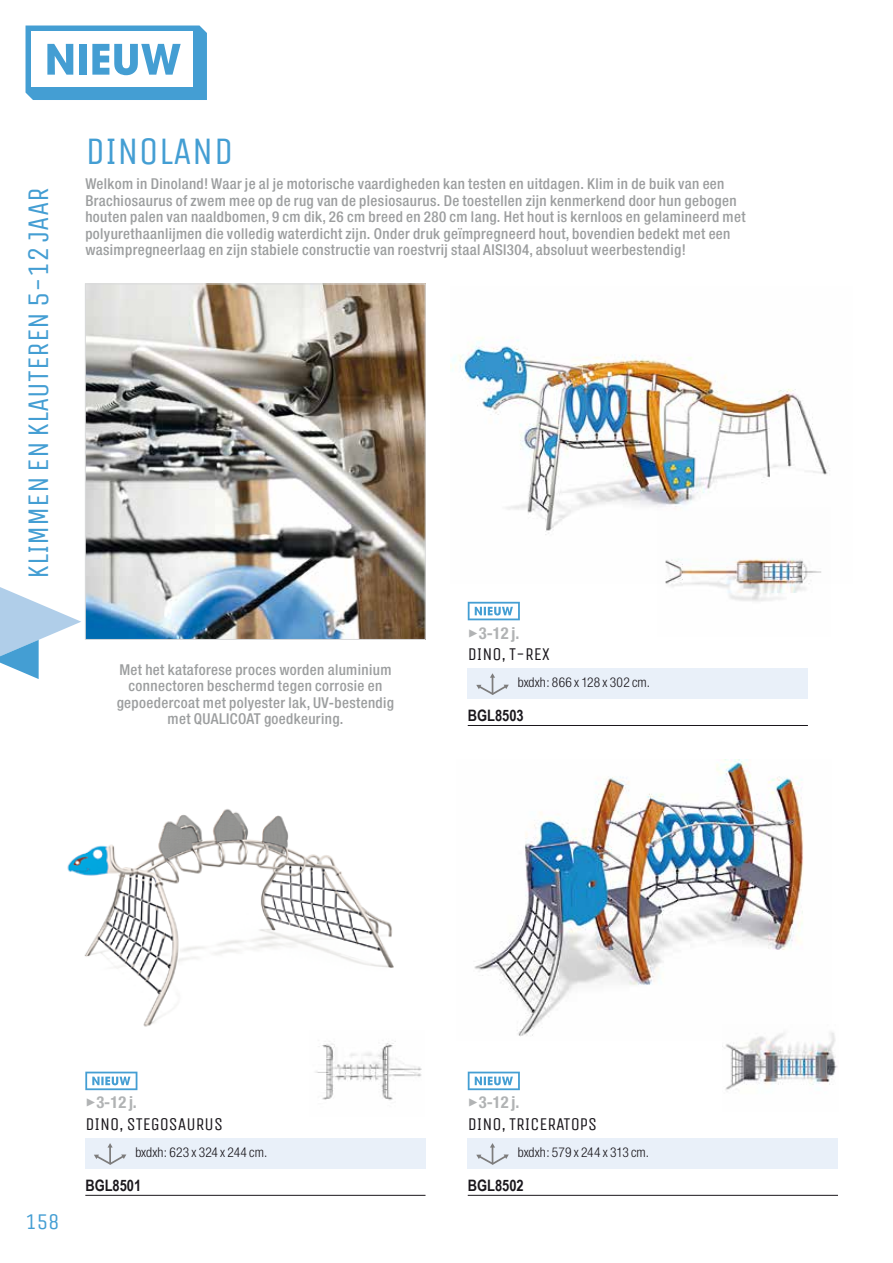
<style>
.page{position:relative;width:893px;height:1263px;background:#fff}
.page>*{position:absolute;margin:0;border:0;box-sizing:border-box;transform-origin:0 0}
.t1{font:39px "Unica One";color:#449ed3}
.t2{font:30px "Unica One";color:#449ed3}
.t3{font:22.5px "Unica One";color:#449ed3}
.t4{font:18px "Unica One";color:#1a171c}
.t5{font:700 condensed 16.5px "Helvetica Neue";color:#b1b3b4}
.t6{font:700 15.75px "Arial Narrow";color:#1a171c}
.t7{font:500 condensed 15px/16.5px "Helvetica Neue";letter-spacing:.025em;color:#9c9e9f}
.t8{font:300 condensed 13.5px "Helvetica Neue";letter-spacing:.005em;color:#1a171c}
</style>
<div class="page">
<svg style="left:0;top:587px;width:81px;height:92px"></svg>
<img style="left:87px;top:286px;width:337px;height:352px">
<div style="left:85px;top:284px;width:341px;height:356px;border:1px solid #d9dadb"></div>
<img style="left:665px;top:583px;width:145px;height:19px">
<img style="left:315px;top:1057px;width:107px;height:44px">
<img style="left:725px;top:1032px;width:113px;height:58px">
<img style="left:451px;top:337px;width:378px;height:246px">
<img style="left:67px;top:809px;width:329px;height:248px">
<img style="left:474px;top:759px;width:357px;height:281px">
<div style="left:468px;top:1138px;width:370px;height:30px;background:#e9f0f9"></div>
<hr style="left:468px;top:1195px;width:370px;height:1px;background:#1a171c">
<svg style="left:468px;top:1072px;width:52px;height:18px"></svg>
<svg style="left:476px;top:1143px;width:33px;height:22px"></svg>
<div style="left:468px;top:668px;width:340px;height:31px;background:#e9f0f9"></div>
<hr style="left:468px;top:725px;width:340px;height:1px;background:#1a171c">
<svg style="left:468px;top:602px;width:52px;height:18px"></svg>
<svg style="left:476px;top:673px;width:33px;height:22px"></svg>
<div style="left:85px;top:1138px;width:340px;height:30px;background:#e9f0f9"></div>
<hr style="left:85px;top:1195px;width:340px;height:1px;background:#1a171c">
<svg style="left:85px;top:1072px;width:52px;height:18px"></svg>
<svg style="left:94px;top:1143px;width:32px;height:22px"></svg>
<svg style="left:26px;top:26px;width:181px;height:74px"></svg>
<h2 class="t2" style="left:21px;top:579px;width:393px;rotate:-90deg">KLIMMEN EN KLAUTEREN 5-12 JAAR</h2>
<h1 class="t1" style="left:85px;top:129px;width:150px">DINOLAND</h1>
<p class="t7" style="left:85px;top:176px;width:662px">Welkom in Dinoland! Waar je al je motorische vaardigheden kan testen en uitdagen. Klim in de buik van een Brachiosaurus of zwem mee op de rug van de plesiosaurus. De toestellen zijn kenmerkend door hun gebogen houten palen van naaldbomen, 9 cm dik, 26 cm breed en 280 cm lang. Het hout is kernloos en gelamineerd met polyurethaanlijmen die volledig waterdicht zijn. Onder druk geïmpregneerd hout, bovendien bedekt met een wasimpregneerlaag en zijn stabiele constructie van roestvrij staal AISI304, absoluut weerbestendig!</p>
<p class="t7" style="left:117px;top:661px;width:279px;text-align:center">Met het kataforese proces worden aluminium connectoren beschermd tegen corrosie en gepoedercoat met polyester lak, UV-bestendig met QUALICOAT goedkeuring.</p>
<p class="t5" style="left:468px;top:623px;width:53px">✓3-12 j.</p>
<p class="t4" style="left:468px;top:644px;width:84px">DINO, T-REX</p>
<p class="t8" style="left:518px;top:675px;width:134px">bxdxh: 866 x 128 x 302 cm.</p>
<p class="t6" style="left:468px;top:703px;width:57px">BGL8503</p>
<h3 class="t3" style="left:26px;top:1208px;width:35px">158</h3>
<p class="t5" style="left:85px;top:1092px;width:53px">✓3-12 j.</p>
<p class="t4" style="left:85px;top:1113px;width:139px">DINO, STEGOSAURUS</p>
<p class="t8" style="left:135px;top:1145px;width:133px">bxdxh: 623 x 324 x 244 cm.</p>
<p class="t6" style="left:85px;top:1173px;width:57px">BGL8501</p>
<p class="t5" style="left:468px;top:1092px;width:53px">✓3-12 j.</p>
<p class="t4" style="left:468px;top:1113px;width:131px">DINO, TRICERATOPS</p>
<p class="t8" style="left:518px;top:1145px;width:133px">bxdxh: 579 x 244 x 313 cm.</p>
<p class="t6" style="left:468px;top:1173px;width:57px">BGL8502</p>
</div>
